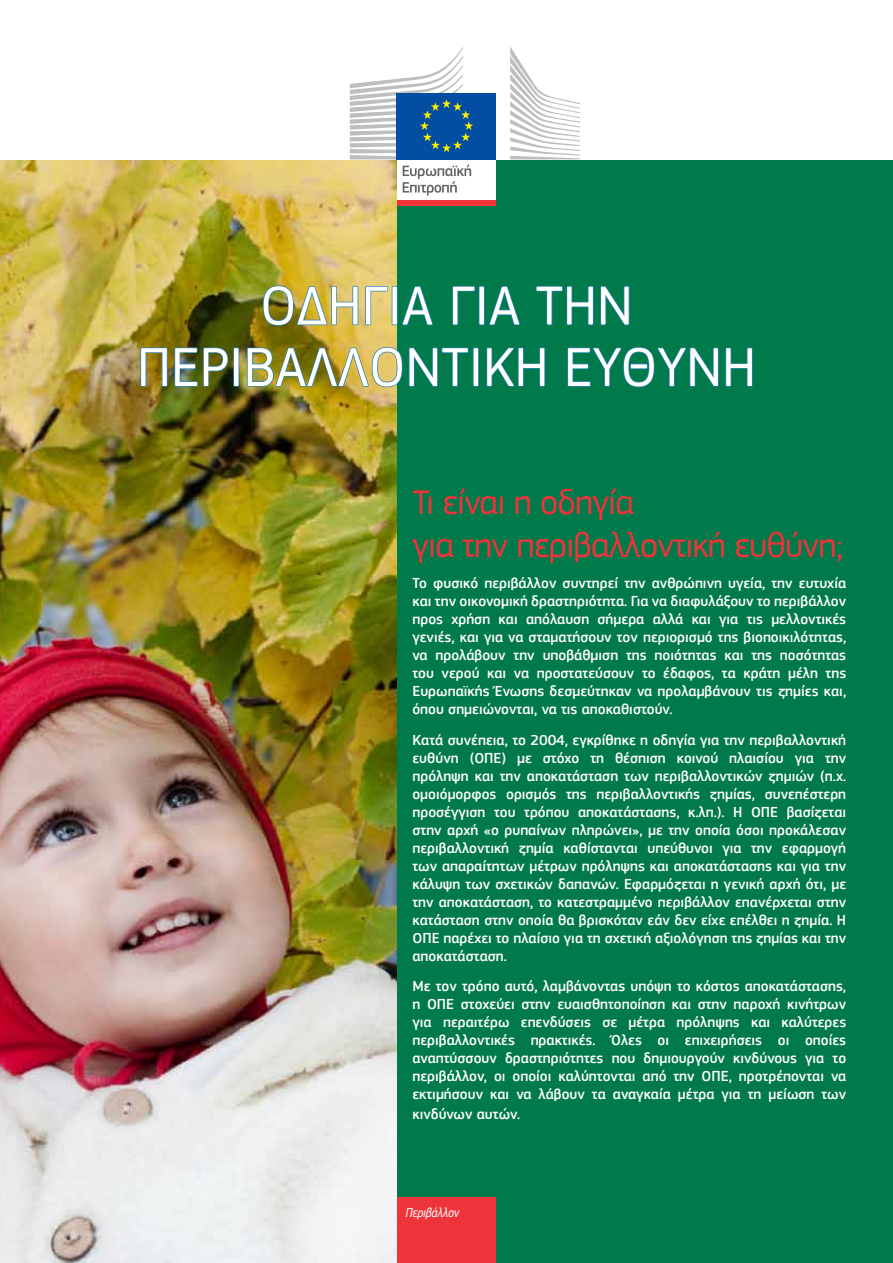
<style>
.page{position:relative;width:893px;height:1263px;background:#fff}
.page>*{position:absolute;margin:0;border:0;box-sizing:border-box;transform-origin:0 0}
.t1{font:57px/61.5px "PF Square Sans Pro";color:#fff;text-align:center}
.t2{font:36px/43.2px "PF Square Sans Pro";letter-spacing:-.02em;color:#ee343b}
.t3{font:500 15px/18px "PF Square Sans Pro";color:#fff;text-align:justify}
.t4{font:italic 13.5px "EC Square Sans Cond Pro";color:#fff}
</style>
<div class="page">
<div style="left:397px;top:160px;width:496px;height:1103px;background:#00794b"></div>
<div style="left:397px;top:1197px;width:99px;height:66px;background:#ee343b"></div>
<div style="left:397px;top:157px;width:99px;height:45px;background:#fff"></div>
<div style="left:397px;top:93px;width:99px;height:66px;background:#034ea2"></div>
<div style="left:397px;top:200px;width:99px;height:6px;background:#ee343b"></div>
<svg style="left:510px;top:47px;width:70px;height:112px"></svg>
<svg style="left:350px;top:47px;width:123px;height:148px"></svg>
<img style="left:0;top:160px;width:397px;height:1103px">
<img style="left:262px;top:285px;width:171px;height:42px">
<svg style="left:452px;top:286px;width:68px;height:40px"></svg>
<svg style="left:535px;top:286px;width:59px;height:40px"></svg>
<svg style="left:600px;top:286px;width:30px;height:40px"></svg>
<svg style="left:139px;top:346px;width:29px;height:41px"></svg>
<img style="left:174px;top:346px;width:66px;height:41px">
<img style="left:246px;top:346px;width:299px;height:42px">
<svg style="left:567px;top:347px;width:186px;height:41px"></svg>
<h1 class="t1" style="left:137px;top:275px;width:620px">ΟΔΗΓΙΑ ΓΙΑ ΤΗΝ<br>ΠΕΡΙΒΑΛΛΟΝΤΙΚΗ ΕΥΘΥΝΗ</h1>
<h2 class="t2" style="left:412px;top:481px;width:432px">Τι είναι η οδηγία<br>για την περιβαλλοντική ευθύνη;</h2>
<p class="t3" style="left:412px;top:574px;width:435px">Το φυσικό περιβάλλον συντηρεί την ανθρώπινη υγεία, την ευτυχία και την οικονομική δραστηριότητα. Για να διαφυλάξουν το περιβάλλον προς χρήση και απόλαυση σήμερα αλλά και για τις μελλοντικές γενιές, και για να σταματήσουν τον περιορισμό της βιοποικιλότητας, να προλάβουν την υποβάθμιση της ποιότητας και της ποσότητας του νερού και να προστατεύσουν το έδαφος, τα κράτη μέλη της Ευρωπαϊκής Ένωσης δεσμεύτηκαν να προλαμβάνουν τις ζημίες και, όπου σημειώνονται, να τις αποκαθιστούν.</p>
<p class="t3" style="left:412px;top:731px;width:435px">Κατά συνέπεια, το 2004, εγκρίθηκε η οδηγία για την περιβαλλοντική ευθύνη (ΟΠΕ) με στόχο τη θέσπιση κοινού πλαισίου για την πρόληψη και την αποκατάσταση των περιβαλλοντικών ζημιών (π.χ. ομοιόμορφος ορισμός της περιβαλλοντικής ζημίας, συνεπέστερη προσέγγιση του τρόπου αποκατάστασης, κ.λπ.). Η ΟΠΕ βασίζεται στην αρχή «ο ρυπαίνων πληρώνει», με την οποία όσοι προκάλεσαν περιβαλλοντική ζημία καθίστανται υπεύθυνοι για την εφαρμογή των απαραίτητων μέτρων πρόληψης και αποκατάστασης και για την κάλυψη των σχετικών δαπανών. Εφαρμόζεται η γενική αρχή ότι, με την αποκατάσταση, το κατεστραμμένο περιβάλλον επανέρχεται στην κατάσταση στην οποία θα βρισκόταν εάν δεν είχε επέλθει η ζημία. Η ΟΠΕ παρέχει το πλαίσιο για τη σχετική αξιολόγηση της ζημίας και την αποκατάσταση.</p>
<p class="t3" style="left:412px;top:978px;width:435px">Με τον τρόπο αυτό, λαμβάνοντας υπόψη το κόστος αποκατάστασης, η ΟΠΕ στοχεύει στην ευαισθητοποίηση και στην παροχή κινήτρων για περαιτέρω επενδύσεις σε μέτρα πρόληψης και καλύτερες περιβαλλοντικές πρακτικές. Όλες οι επιχειρήσεις οι οποίες αναπτύσσουν δραστηριότητες που δημιουργούν κινδύνους για το περιβάλλον, οι οποίοι καλύπτονται από την ΟΠΕ, προτρέπονται να εκτιμήσουν και να λάβουν τα αναγκαία μέτρα για τη μείωση των</p>
<p class="t3" style="left:412px;top:1105px;width:109px">κινδύνων αυτών.</p>
<p class="t4" style="left:405px;top:1205px;width:55px">Περιβάλλον</p>
</div>
